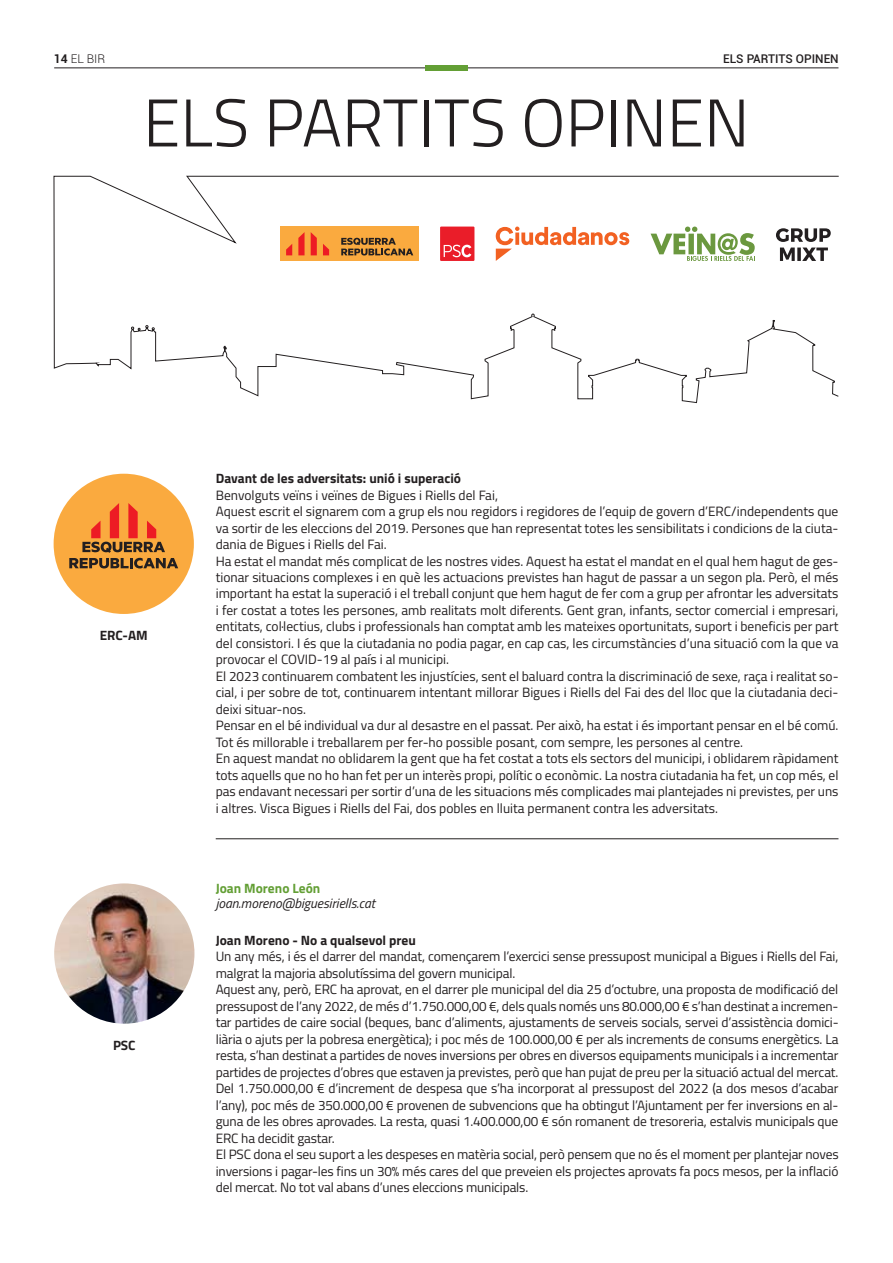
<style>
.page{position:relative;width:893px;height:1263px;background:#fff}
.page>*{position:absolute;margin:0;border:0;box-sizing:border-box;transform-origin:0 0}
.t1{font:300 67.5px "Titillium Web";color:#231f20}
.t2{font:13.5px/16.5px "Titillium Web";color:#231f20}
.t3{font:700 13.5px "Titillium Web";color:#231f20}
.t4{font:italic 13.5px "Titillium Web";color:#231f20}
.t5{font:700 13.5px "Titillium Web";color:#639f35}
.t6{font:500 12px "Roboto";color:#231f20}
.t7{font:300 12px "Roboto";color:#231f20}
.s1{font-weight:700}
</style>
<div class="page">
<hr style="left:54px;top:68px;width:784px;height:1px;background:#231f20">
<hr style="left:216px;top:838px;width:622px;height:1px;background:#231f20">
<div style="left:425px;top:65px;width:43px;height:6px;background:#639f35"></div>
<div style="left:54px;top:474px;width:140px;height:140px;background:#faaa3f;border-radius:50%"></div>
<img style="left:54px;top:883px;width:140px;height:141px;border-radius:50%">
<svg style="left:53px;top:175px;width:786px;height:228px"></svg>
<div style="left:440px;top:227px;width:34px;height:34px;background:#ea1d29"></div>
<svg style="left:444px;top:245px;width:27px;height:12px"></svg>
<div style="left:281px;top:227px;width:138px;height:34px;background:#faaa3f"></div>
<svg style="left:286px;top:232px;width:43px;height:23px"></svg>
<svg style="left:341px;top:238px;width:72px;height:18px"></svg>
<svg style="left:69px;top:503px;width:109px;height:65px"></svg>
<svg style="left:496px;top:227px;width:133px;height:34px"></svg>
<svg style="left:650px;top:227px;width:105px;height:34px"></svg>
<svg style="left:780px;top:248px;width:48px;height:13px"></svg>
<svg style="left:776px;top:228px;width:55px;height:14px"></svg>
<p class="t7" style="left:54px;top:52px;width:53px"><span class="s1">14</span> EL BIR</p>
<p class="t6" style="left:723px;top:52px;width:117px">ELS PARTITS OPINEN</p>
<h1 class="t1" style="left:143px;top:70px;width:608px">ELS PARTITS OPINEN</h1>
<p class="t3" style="left:100px;top:625px;width:50px">ERC-AM</p>
<p class="t3" style="left:113px;top:1035px;width:24px">PSC</p>
<p class="t3" style="left:216px;top:468px;width:247px">Davant de les adversitats: unió i superació</p>
<p class="t2" style="left:216px;top:486px;width:624px">Benvolguts veïns i veïnes de Bigues i Riells del Fai,<br>Aquest escrit el signarem com a grup els nou regidors i regidores de l’equip de govern d’ERC/independents que va sortir de les eleccions del 2019. Persones que han representat totes les sensibilitats i condicions de la ciuta&shy;dania de Bigues i Riells del Fai.<br>Ha estat el mandat més complicat de les nostres vides. Aquest ha estat el mandat en el qual hem hagut de ges&shy;tionar situacions complexes i en què les actuacions previstes han hagut de passar a un segon pla. Però , el més important ha estat la superació i el treball conjunt que hem hagut de fer com a grup per afrontar les adversitats i fer costat a totes les persones, amb realitats molt diferents. Gent gran, infants, sector comercial i empresari, entitats, col·lectius, clubs i professionals han compta t amb les mateixes oportunitats, suport i beneficis per part del consistori. I és que la ciutadania no podia pagar , en cap cas , les circumstàncies d’una situació com la que va provocar el COVID-19 al país i al municipi.<br>El 2023 continuarem combatent les injustícies, sent el baluard contra la discriminació de sexe, raça i realitat so&shy;cial, i per sobre de tot , continuarem intentant millorar Bigues i Riells del Fai des del lloc que la ciutadania deci&shy;deixi situar-nos.<br>Pensar en el bé individual va dur al desastre en el passat. Per això, ha estat i és important pensar en el bé comú.<br>Tot és millorable i treballarem per fer-ho possible posant, com sempre, les persones al centre.<br>En aquest mandat no oblidarem la gent que ha fet costat a tots els sectors del municipi, i oblidarem ràpidament tots aquells que no ho han fet per un interès propi, polític o econòmic. La nostra ciutadania ha fet , un cop més , el pas endavant necessari per sortir d’una de les situacions més complicades mai plantejades ni previstes, per uns i altres. Visca Bigues i Riells del Fai, dos pobles en lluita permanent contra les adversitats.</p>
<p class="t5" style="left:216px;top:878px;width:106px">Joan Moreno León</p>
<p class="t4" style="left:216px;top:893px;width:161px">joan.moreno@biguesiriells.cat</p>
<p class="t3" style="left:216px;top:930px;width:202px">Joan Moreno - No a qualsevol preu</p>
<p class="t2" style="left:216px;top:948px;width:624px">Un any més, i és el darrer del mandat, començarem l’exercici sense pressupost municipal a Bigues i Riells del Fai, malgrat la majoria absolutíssima del govern municipal.<br>Aquest any, però, ERC ha aprovat, en el darrer ple municipal del dia 25 d’octubre, una proposta de modificació del pressupost de l’any 2022, de més d’1.750.000,00 €, dels quals només uns 80.000,00 € s’han destinat a incremen&shy;tar partides de caire social (beques, banc d’aliments, ajustaments de serveis socials, servei d’assistència domici&shy;liària o ajuts per la pobresa energètica); i poc més de 100.000,00 € per als increments de consums energètics. La resta, s’han destinat a partides de noves inversions per obres en diversos equipaments municipals i a incrementar partides de projectes d’obres que estaven ja previstes, però que han pujat de preu per la situació actual del mercat.<br>Del 1.750.000,00 € d’increment de despesa que s’ha incorporat al pressupost del 2022 (a dos mesos d’acabar l’any), poc més de 350.000,00 € provenen de subvencions que ha obtingut l’Ajuntament per fer inversions en al&shy;guna de les obres aprovades. La resta, quasi 1.400.000,00 € són romanent de tresoreria, estalvis municipals que ERC ha decidit gastar.<br>El PSC dona el seu suport a les despeses en matèria social, però pensem que no és el moment per plantejar noves inversions i pagar-les fins un 30% més cares del que preveien els projectes aprovats fa pocs mesos, per la inflació del mercat. No tot val abans d’unes eleccions municipals.</p>
</div>
